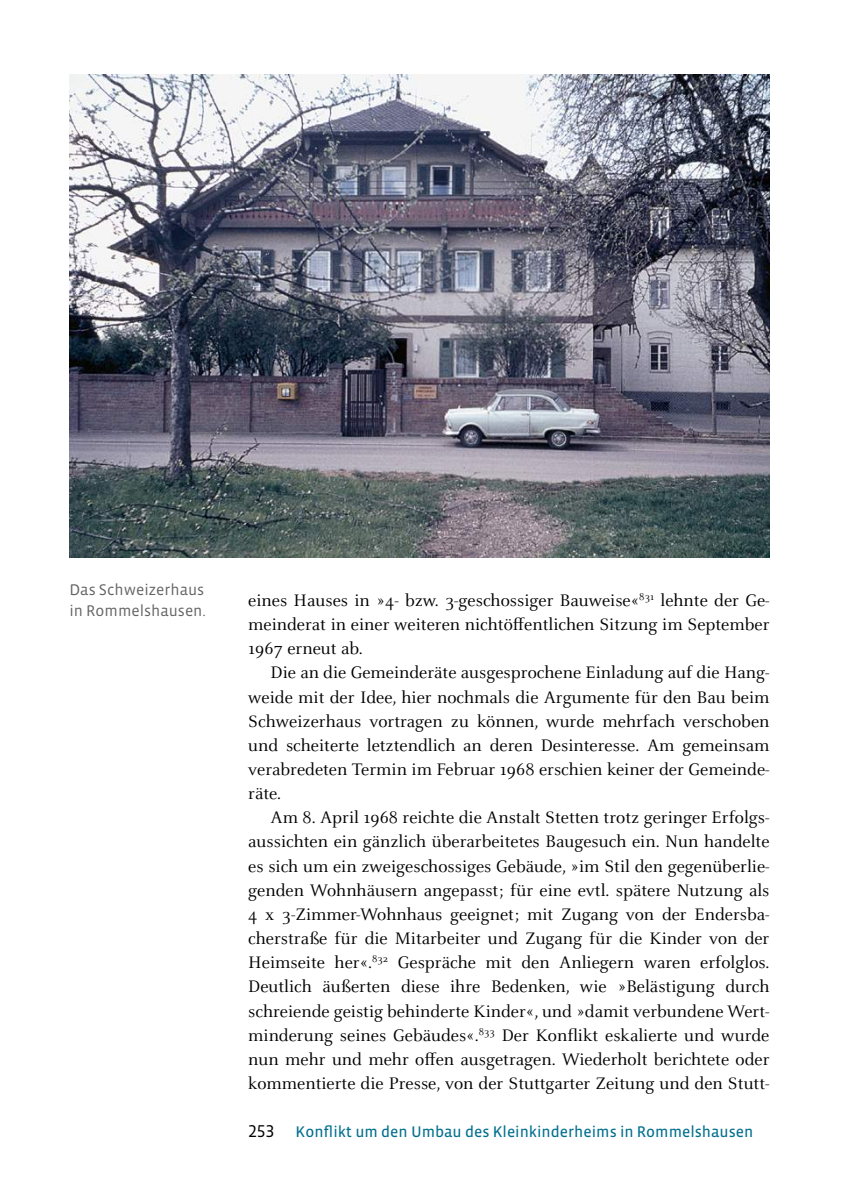
<style>
.page{position:relative;width:844px;height:1191px;background:#fff}
.page>*{position:absolute;margin:0;border:0;box-sizing:border-box;transform-origin:0 0}
.t1{font:18.38px/24.2px "Celeste Pro";color:#000;text-align:justify}
.t2{font:15.75px "Vista Sans OT";color:#006f8e}
.t3{font:15.75px/21px "Vista Sans OT";color:#646363}
.s1{font-size:17.5px;color:#000}
</style>
<div class="page">
<img style="left:69px;top:74px;width:700px;height:483px">
<p class="t3" style="left:69px;top:579px;width:138px">Das Schweizerhaus in Rommelshausen.</p>
<p class="t1" style="left:248px;top:588px;width:522px">eines Hauses in »4- bzw. 3-geschossiger Bauweise«<sup>831</sup> lehnte der Ge&shy;meinderat in einer weiteren nichtöffentlichen Sitzung im September 1967 erneut ab.</p>
<p class="t1" style="left:248px;top:660px;width:522px;text-indent:22px">Die an die Gemeinderäte ausgesprochene Einladung auf die Hang&shy;weide mit der Idee, hier nochmals die Argumente für den Bau beim Schweizerhaus vortragen zu können, wurde mehrfach verschoben und scheiterte letztendlich an deren Desinteresse. Am gemeinsam verabredeten Termin im Februar 1968 erschien keiner der Gemeinde&shy;räte.</p>
<p class="t1" style="left:248px;top:805px;width:522px;text-indent:22px">Am 8. April 1968 reichte die Anstalt Stetten trotz geringer Erfolgs&shy;aussichten ein gänzlich überarbeitetes Baugesuch ein. Nun handelte es sich um ein zweigeschossiges Gebäude, »im Stil den gegenüberlie&shy;genden Wohnhäusern angepasst; für eine evtl. spätere Nutzung als 4 x 3-Zimmer-Wohnhaus geeignet; mit Zugang von der Endersba&shy;cherstraße für die Mitarbeiter und Zugang für die Kinder von der Heimseite her«.<sup>832</sup> Gespräche mit den Anliegern waren erfolglos.<br>Deutlich äußerten diese ihre Bedenken, wie »Belästigung durch schreiende geistig behinderte Kinder«, und »damit verbundene Wert&shy;minderung seines Gebäudes«.<sup>833</sup> Der Konflikt eskalierte und wurde nun mehr und mehr offen ausgetragen. Wiederholt berichtete oder kommentierte die Presse, von der Stuttgarter Zeitung und den Stutt-</p>
<p class="t2" style="left:248px;top:1124px;width:506px"><span class="s1">253</span> Konflikt um den Umbau des Kleinkinderheims in Rommelshausen</p>
</div>
